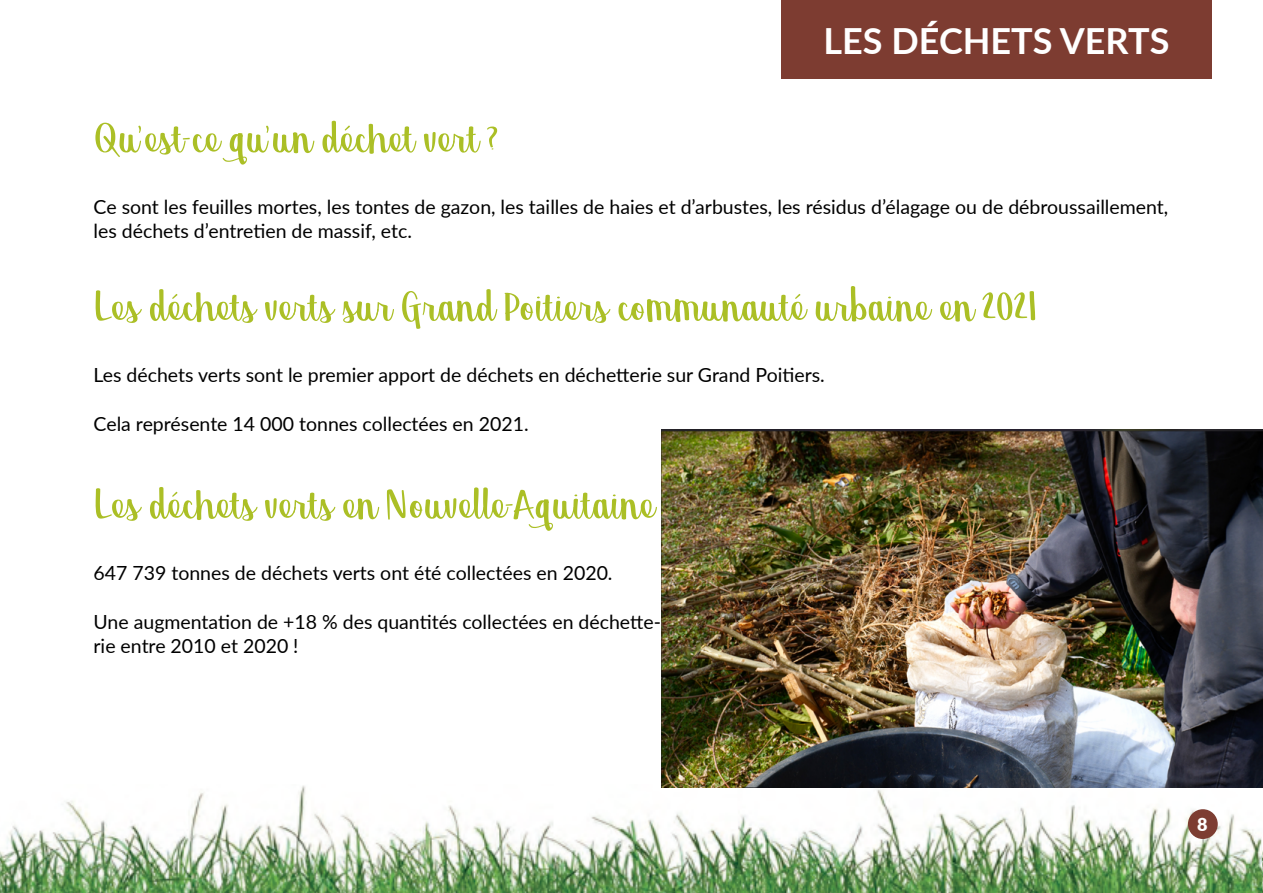
<style>
.page{position:relative;width:1263px;height:893px;background:#fff}
.page>*{position:absolute;margin:0;border:0;box-sizing:border-box;transform-origin:0 0}
.t1{font:61.5px "Georgina";color:#abbf26}
.t2{font:700 36px "Lato";color:#fff}
.t3{font:19.5px/23.4px "Lato";color:#000}
.t4{font:900 18px "Lato";color:#fff}
</style>
<div class="page">
<img style="left:0;top:785px;width:1263px;height:108px">
<div style="left:1189px;top:810px;width:28px;height:28px;background:#7d3d32;border-radius:50%"></div>
<div style="left:1188px;top:809px;width:30px;height:30px;border:2px solid #7d3d32;border-radius:50%"></div>
<div style="left:781px;top:0;width:431px;height:79px;background:#7d3c31"></div>
<img style="left:661px;top:430px;width:602px;height:358px">
<h2 class="t2" style="left:823px;top:15px;width:347px">LES DÉCHETS VERTS</h2>
<h1 class="t1" style="left:94px;top:113px;width:406px">Qu’est-ce qu’un déchet vert ?</h1>
<p class="t3" style="left:94px;top:194px;width:1076px">Ce sont les feuilles mortes, les tontes de gazon, les tailles de haies et d’arbustes, les résidus d’élagage ou de débroussaillement, les déchets d’entretien de massif, etc.</p>
<h1 class="t1" style="left:94px;top:281px;width:945px">Les déchets verts sur Grand Poitiers communauté urbaine en 2021</h1>
<p class="t3" style="left:94px;top:363px;width:733px">Les déchets verts sont le premier apport de déchets en déchetterie sur Grand Poitiers.</p>
<p class="t3" style="left:94px;top:412px;width:437px">Cela représente 14 000 tonnes collectées en 2021.</p>
<h1 class="t1" style="left:94px;top:479px;width:561px">Les déchets verts en Nouvelle-Aquitaine</h1>
<p class="t3" style="left:94px;top:561px;width:520px">647 739 tonnes de déchets verts ont été collectées en 2020.</p>
<p class="t3" style="left:94px;top:610px;width:569px">Une augmentation de +18 % des quantités collectées en déchette&shy;rie entre 2010 et 2020 !</p>
<p class="t4" style="left:1197px;top:811px;width:12px">8</p>
</div>
